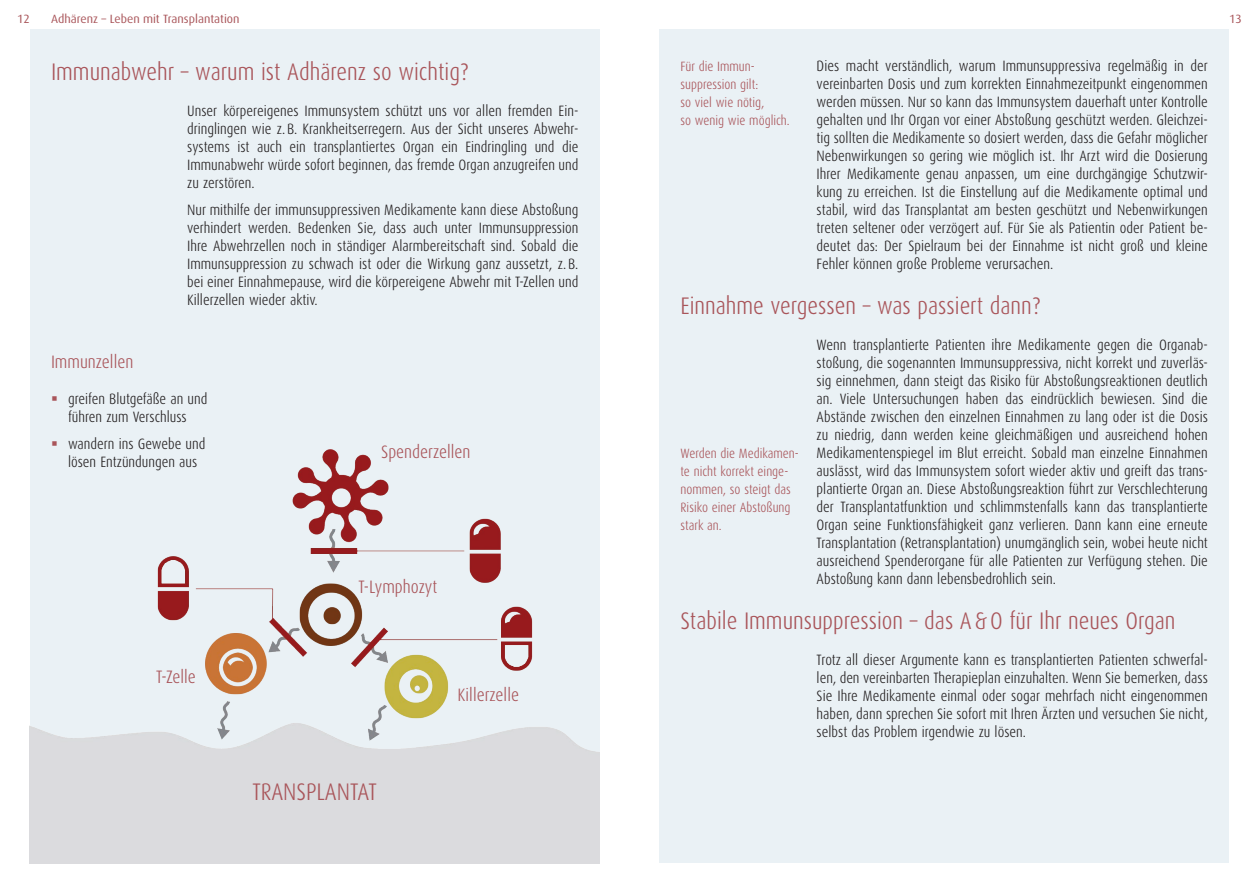
<style>
.page{position:relative;width:1259px;height:893px;background:#fff}
.page>*{position:absolute;margin:0;border:0;box-sizing:border-box;transform-origin:0 0}
.t1{font:300 24px "Dax Condensed";color:#a9555a}
.t2{font:300 18px "Dax Condensed";color:#a9555a}
.t3{font:300 15px/18px "Dax Condensed";color:#231f20;text-align:justify}
.t4{font:300 13.5px/18px "Dax Condensed";color:#a9555a}
.t5{font:12px "Dax";color:#a9555a}
</style>
<div class="page">
<div style="left:659px;top:30px;width:570px;height:833px;background:#eaf1f5"></div>
<div style="left:30px;top:30px;width:570px;height:833px;background:#eaf1f5"></div>
<img style="left:30px;top:449px;width:570px;height:414px">
<p class="t5" style="left:17px;top:13px;width:14px">12</p>
<p class="t5" style="left:51px;top:13px;width:190px">Adhärenz – Leben mit Transplantation</p>
<p class="t5" style="left:1229px;top:13px;width:14px">13</p>
<h1 class="t1" style="left:51px;top:59px;width:419px">Immunabwehr – warum ist Adhärenz so wichtig?</h1>
<p class="t3" style="left:187px;top:102px;width:393px">Unser körpereigenes Immunsystem schützt uns vor allen fremden Ein&shy;dringlingen wie z. B. Krankheitserregern. Aus der Sicht unseres Abwehr&shy;systems ist auch ein transplantiertes Organ ein Eindringling und die Immunabwehr würde sofort beginnen, das fremde Organ anzugreifen und zu zerstören.</p>
<p class="t3" style="left:187px;top:201px;width:393px">Nur mithilfe der immunsuppressiven Medikamente kann diese Abstoßung verhindert werden. Bedenken Sie, dass auch unter Immunsuppression Ihre Abwehrzellen noch in ständiger Alarmbereitschaft sind. Sobald die Immunsuppression zu schwach ist oder die Wirkung ganz aussetzt, z. B. bei einer Einnahmepause, wird die körpereigene Abwehr mit T-Zellen und Killerzellen wieder aktiv.</p>
<p class="t3" style="left:816px;top:57px;width:393px">Dies macht verständlich, warum Immunsuppressiva regelmäßig in der vereinbarten Dosis und zum korrekten Einnahmezeitpunkt eingenommen werden müssen. Nur so kann das Immunsystem dauerhaft unter Kontrolle gehalten und Ihr Organ vor einer Abstoßung geschützt werden. Gleichzei&shy;tig sollten die Medikamente so dosiert werden, dass die Gefahr möglicher Nebenwirkungen so gering wie möglich ist. Ihr Arzt wird die Dosierung Ihrer Medikamente genau anpassen, um eine durchgängige Schutzwir&shy;kung zu erreichen. Ist die Einstellung auf die Medikamente optimal und stabil, wird das Transplantat am besten geschützt und Nebenwirkungen treten seltener oder verzögert auf. Für Sie als Patientin oder Patient be&shy;deutet das: Der Spielraum bei der Einnahme ist nicht groß und kleine Fehler können große Probleme verursachen.</p>
<h1 class="t1" style="left:680px;top:293px;width:362px">Einnahme vergessen – was passiert dann?</h1>
<p class="t3" style="left:816px;top:336px;width:393px">Wenn transplantierte Patienten ihre Medikamente gegen die Organab&shy;stoßung, die sogenannten Immunsuppressiva, nicht korrekt und zuverläs&shy;sig einnehmen, dann steigt das Risiko für Abstoßungsreaktionen deutlich an. Viele Untersuchungen haben das eindrücklich bewiesen. Sind die Abstände zwischen den einzelnen Einnahmen zu lang oder ist die Dosis zu niedrig, dann werden keine gleichmäßigen und ausreichend hohen Medikamentenspiegel im Blut erreicht. Sobald man einzelne Einnahmen auslässt, wird das Immunsystem sofort wieder aktiv und greift das trans&shy;plantierte Organ an. Diese Abstoßungsreaktion führt zur Verschlechterung der Transplantatfunktion und schlimmstenfalls kann das transplantierte Organ seine Funktionsfähigkeit ganz verlieren. Dann kann eine erneute Transplantation (Retransplantation) unumgänglich sein, wobei heute nicht ausreichend Spenderorgane für alle Patienten zur Verfügung stehen. Die Abstoßung kann dann lebensbedrohlich sein.</p>
<h1 class="t1" style="left:680px;top:608px;width:496px">Stabile Immunsuppression – das A&amp;O für Ihr neues Organ</h1>
<p class="t3" style="left:816px;top:651px;width:393px">Trotz all dieser Argumente kann es transplantierten Patienten schwerfal&shy;len, den vereinbarten Therapieplan einzuhalten. Wenn Sie bemerken, dass Sie Ihre Medikamente einmal oder sogar mehrfach nicht eingenommen haben, dann sprechen Sie sofort mit Ihren Ärzten und versuchen Sie nicht, selbst das Problem irgendwie zu lösen.</p>
<p class="t4" style="left:680px;top:58px;width:111px">Für die Immun&shy;suppression gilt:<br>so viel wie nötig,<br>so wenig wie möglich.</p>
<p class="t2" style="left:51px;top:352px;width:84px">Immunzellen</p>
<p class="t3" style="left:68px;top:390px;width:141px">greifen Blutgefäße an und führen zum Verschluss</p>
<p class="t3" style="left:68px;top:435px;width:139px">wandern ins Gewebe und lösen Entzündungen aus</p>
<p class="t2" style="left:381px;top:442px;width:91px">Spenderzellen</p>
<p class="t4" style="left:680px;top:445px;width:120px">Werden die Medikamen&shy;te nicht korrekt einge&shy;nommen, so steigt das<br>Risiko einer Abstoßung stark an.</p>
<p class="t2" style="left:358px;top:577px;width:80px">T-Lymphozyt</p>
<p class="t2" style="left:156px;top:667px;width:41px">T-Zelle</p>
<p class="t2" style="left:458px;top:685px;width:63px">Killerzelle</p>
<h1 class="t1" style="left:252px;top:779px;width:126px">TRANSPLANTAT</h1>
</div>
